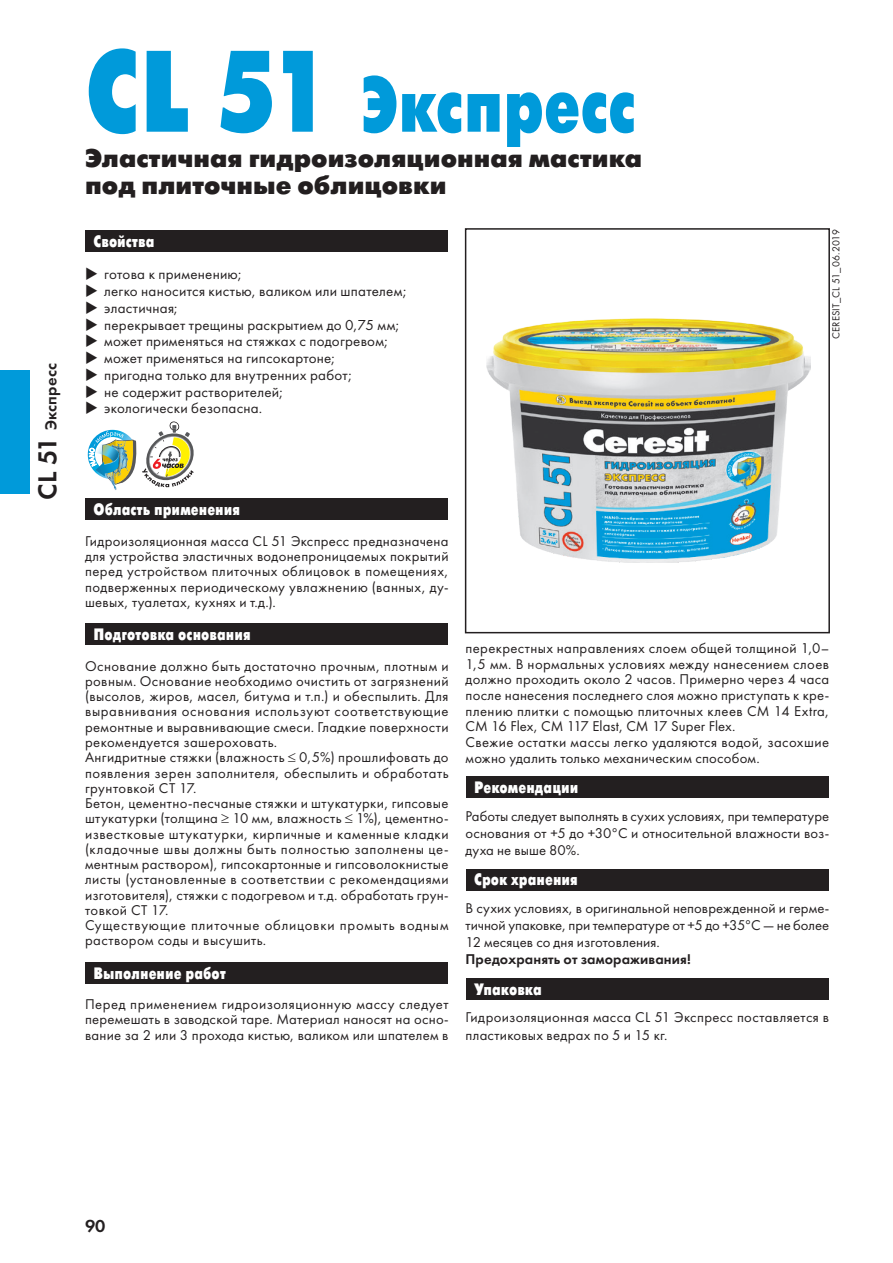
<style>
.page{position:relative;width:893px;height:1263px;background:#fff}
.page>*{position:absolute;margin:0;border:0;box-sizing:border-box;transform-origin:0 0}
.t1{font:78px "Futura Futuris Cond Extra Bold C";letter-spacing:-.01em;color:#009ada}
.t2{font:25.5px/27px "Futura Futuris Black C";color:#231f20}
.t3{font:18px "Futura Demi C";color:#231f20}
.t4{font:16.5px "Futura Futuris Cond Extra Bold C";color:#fff}
.t5{font:16.5px "Futura Demi C";letter-spacing:.01em;color:#231f20}
.t6{font:15px/16.8px "Futura Book C";letter-spacing:.015em;color:#231f20}
.t7{font:14.7px/15.3px "Futura Book C";letter-spacing:.025em;color:#231f20;text-align:justify}
.t8{font:14.7px "Futura Demi C";letter-spacing:.01em;color:#231f20}
.t9{font:10.5px "Futura Book C";letter-spacing:.02em;color:#231f20}
.s1{font-size:27px}
.s2{font-size:115.5px}
</style>
<div class="page">
<div style="left:85px;top:230px;width:363px;height:22px;background:#231f20"></div>
<div style="left:85px;top:498px;width:363px;height:22px;background:#231f20"></div>
<div style="left:85px;top:623px;width:363px;height:22px;background:#231f20"></div>
<div style="left:85px;top:962px;width:363px;height:22px;background:#231f20"></div>
<div style="left:466px;top:776px;width:362px;height:22px;background:#231f20"></div>
<div style="left:466px;top:868px;width:362px;height:22px;background:#231f20"></div>
<div style="left:466px;top:978px;width:362px;height:22px;background:#231f20"></div>
<div style="left:0;top:370px;width:30px;height:123px;background:#009ada"></div>
<div style="left:465px;top:228px;width:365px;height:405px;border:2px solid #231f20"></div>
<img style="left:486px;top:318px;width:324px;height:245px">
<img style="left:88px;top:421px;width:106px;height:66px">
<p class="t5" style="left:41px;top:500px;width:138px;rotate:-90deg"><span class="s1">CL 51</span> Экспресс</p>
<h1 class="t1" style="left:85px;top:62px;width:552px"><span class="s2">CL 51</span> Экспресс</h1>
<h2 class="t2" style="left:85px;top:145px;width:559px">Эластичная гидроизоляционная мастика под плиточные облицовки</h2>
<p class="t4" style="left:94px;top:233px;width:62px">Свойства</p>
<p class="t6" style="left:104px;top:266px;width:304px">готова к применению;<br>легко наносится кистью, валиком или шпателем; эластичная;<br>перекрывает трещины раскрытием до 0,75 мм; может применяться на стяжках с подогревом; может применяться на гипсокартоне;<br>пригодна только для внутренних работ;<br>не содержит растворителей;<br>экологически безопасна.</p>
<p class="t9" style="left:830px;top:339px;width:111px;rotate:-90deg">CERESIT_CL 51_06.2019</p>
<p class="t4" style="left:94px;top:501px;width:148px">Область применения</p>
<p class="t7" style="left:85px;top:533px;width:365px">Гидроизоляционная масса CL 51 Экспресс предназначена для устройства эластичных водонепроницаемых покрытий перед устройством плиточных облицовок в помещениях, подверженных периодическому увлажнению (ванных, ду&shy;шевых, туалетах, кухнях и т.д.).</p>
<p class="t4" style="left:94px;top:625px;width:159px">Подготовка основания</p>
<p class="t7" style="left:85px;top:658px;width:365px;text-align:left">Основание должно быть достаточно прочным, плотным и ровным. Основание необходимо очистить от загрязнений (высолов, жиров, масел, битума и т.п.) и обеспылить. Для выравнивания основания используют соответствующие ремонтные и выравнивающие смеси. Гладкие поверхности рекомендуется зашероховать.<br>Ангидритные стяжки (влажность ≤ 0,5%) прошлифовать до появления зерен заполнителя, обеспылить и обработать грунтовкой CT 17.<br>Бетон, цементно-песчаные стяжки и штукатурки, гипсовые штукатурки (толщина ≥ 10 мм, влажность ≤ 1%), цементно&shy;известковые штукатурки, кирпичные и каменные кладки (кладочные швы должны быть полностью заполнены це&shy;ментным раствором), гипсокартонные и гипсоволокнистые листы (установленные в соответствии с рекомендациями изготовителя), стяжки с подогревом и т.д. обработать грун&shy;товкой CT 17.<br>Существующие плиточные облицовки промыть водным раствором соды и высушить.</p>
<p class="t4" style="left:94px;top:964px;width:134px">Выполнение работ</p>
<p class="t7" style="left:85px;top:997px;width:365px">Перед применением гидроизоляционную массу следует перемешать в заводской таре. Материал наносят на осно&shy;вание за 2 или 3 прохода кистью, валиком или шпателем в</p>
<p class="t7" style="left:466px;top:640px;width:365px;text-align:left">перекрестных направлениях слоем общей толщиной 1,0– 1,5 мм. В нормальных условиях между нанесением слоев должно проходить около 2 часов. Примерно через 4 часа после нанесения последнего слоя можно приступать к кре&shy;плению плитки с помощью плиточных клеев CM 14 Extra, CM 16 Flex, CM 117 Elast, CM 17 Super Flex.<br>Свежие остатки массы легко удаляются водой, засохшие можно удалить только механическим способом.</p>
<p class="t4" style="left:474px;top:778px;width:106px">Рекомендации</p>
<p class="t7" style="left:466px;top:807px;width:365px;line-height:17.1px">Работы следует выполнять в сухих условиях, при температуре основания от +5 до +30°C и относительной влажности воз&shy;духа не выше 80%.</p>
<p class="t4" style="left:474px;top:871px;width:105px">Срок хранения</p>
<p class="t7" style="left:466px;top:900px;width:365px;line-height:17.1px">В сухих условиях, в оригинальной неповрежденной и герме&shy;тичной упаковке, при температуре от +5 до +35°С — не более 12 месяцев со дня изготовления.</p>
<p class="t8" style="left:466px;top:951px;width:227px">Предохранять от замораживания!</p>
<p class="t4" style="left:474px;top:980px;width:69px">Упаковка</p>
<p class="t7" style="left:466px;top:1009px;width:365px;line-height:17.1px">Гидроизоляционная масса CL 51 Экспресс поставляется в пластиковых ведрах по 5 и 15 кг.</p>
<p class="t3" style="left:85px;top:1215px;width:22px">90</p>
</div>
